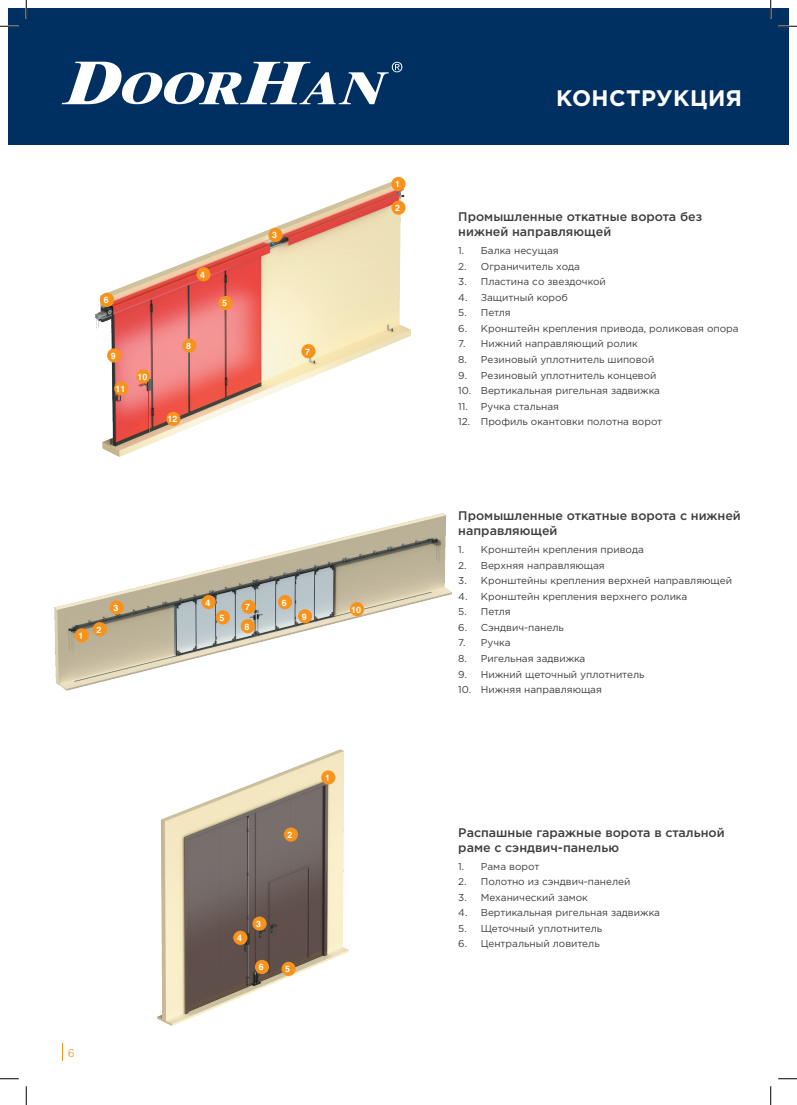
<style>
.page{position:relative;width:797px;height:1105px;background:#fff}
.page>*{position:absolute;margin:0;border:0;box-sizing:border-box;transform-origin:0 0}
.t1{font:700 22.5px "Gotham Pro";letter-spacing:.02em;color:#fff}
.t2{font:500 12.5px/15px "Gotham Pro";color:#3e3e3f}
.t3{font:300 11.25px "Helios";color:#f7931d}
.t4{font:10px "Gotham Pro";color:#3e3e3f}
.t5{font:700 8.75px "Helios";color:#fff}
</style>
<div class="page">
<div style="left:9px;top:9px;width:779px;height:136px;background:#003062"></div>
<svg style="left:62px;top:62px;width:340px;height:42px"></svg>
<img style="left:96px;top:180px;width:314px;height:277px">
<img style="left:55px;top:514px;width:396px;height:176px">
<img style="left:157px;top:749px;width:192px;height:276px">
<div style="left:391px;top:177px;width:14px;height:14px;background:#f7931d;border-radius:50%"></div>
<div style="left:75px;top:628px;width:14px;height:14px;background:#f7931d;border-radius:50%"></div>
<div style="left:321px;top:770px;width:14px;height:15px;background:#f7931d;border-radius:50%"></div>
<div style="left:100px;top:293px;width:14px;height:14px;background:#f7931d;border-radius:50%"></div>
<div style="left:278px;top:595px;width:14px;height:14px;background:#f7931d;border-radius:50%"></div>
<div style="left:255px;top:960px;width:14px;height:14px;background:#f7931d;border-radius:50%"></div>
<div style="left:391px;top:201px;width:14px;height:14px;background:#f7931d;border-radius:50%"></div>
<div style="left:93px;top:622px;width:14px;height:14px;background:#f7931d;border-radius:50%"></div>
<div style="left:284px;top:827px;width:14px;height:15px;background:#f7931d;border-radius:50%"></div>
<div style="left:268px;top:228px;width:14px;height:14px;background:#f7931d;border-radius:50%"></div>
<div style="left:110px;top:600px;width:14px;height:14px;background:#f7931d;border-radius:50%"></div>
<div style="left:252px;top:916px;width:14px;height:15px;background:#f7931d;border-radius:50%"></div>
<div style="left:196px;top:267px;width:15px;height:14px;background:#f7931d;border-radius:50%"></div>
<div style="left:201px;top:595px;width:15px;height:14px;background:#f7931d;border-radius:50%"></div>
<div style="left:233px;top:931px;width:14px;height:14px;background:#f7931d;border-radius:50%"></div>
<div style="left:301px;top:344px;width:14px;height:14px;background:#f7931d;border-radius:50%"></div>
<div style="left:241px;top:600px;width:15px;height:14px;background:#f7931d;border-radius:50%"></div>
<div style="left:107px;top:348px;width:14px;height:15px;background:#f7931d;border-radius:50%"></div>
<div style="left:298px;top:609px;width:14px;height:14px;background:#f7931d;border-radius:50%"></div>
<div style="left:114px;top:381px;width:14px;height:14px;background:#f7931d;border-radius:50%"></div>
<div style="left:136px;top:369px;width:14px;height:14px;background:#f7931d;border-radius:50%"></div>
<div style="left:350px;top:602px;width:14px;height:14px;background:#f7931d;border-radius:50%"></div>
<div style="left:166px;top:412px;width:14px;height:14px;background:#f7931d;border-radius:50%"></div>
<div style="left:182px;top:338px;width:14px;height:15px;background:#f7931d;border-radius:50%"></div>
<div style="left:241px;top:619px;width:14px;height:14px;background:#f7931d;border-radius:50%"></div>
<div style="left:218px;top:296px;width:14px;height:14px;background:#f7931d;border-radius:50%"></div>
<div style="left:216px;top:610px;width:14px;height:14px;background:#f7931d;border-radius:50%"></div>
<div style="left:281px;top:962px;width:15px;height:14px;background:#f7931d;border-radius:50%"></div>
<svg style="left:62px;top:1043px;width:1px;height:18px"></svg>
<svg style="left:0;top:25px;width:19px;height:2px"></svg>
<svg style="left:778px;top:25px;width:19px;height:2px"></svg>
<svg style="left:0;top:1078px;width:19px;height:1px"></svg>
<svg style="left:778px;top:1078px;width:19px;height:1px"></svg>
<svg style="left:25px;top:0;width:2px;height:19px"></svg>
<svg style="left:25px;top:1086px;width:2px;height:19px"></svg>
<svg style="left:770px;top:0;width:1px;height:19px"></svg>
<svg style="left:770px;top:1086px;width:1px;height:19px"></svg>
<p class="t5" style="left:104px;top:295px;width:6px">6</p>
<p class="t5" style="left:111px;top:351px;width:6px">9</p>
<p class="t5" style="left:115px;top:384px;width:11px">11</p>
<p class="t5" style="left:137px;top:372px;width:11px">10</p>
<p class="t5" style="left:200px;top:269px;width:6px">4</p>
<p class="t5" style="left:186px;top:341px;width:6px">8</p>
<p class="t5" style="left:222px;top:298px;width:6px">5</p>
<p class="t5" style="left:168px;top:414px;width:11px">12</p>
<p class="t5" style="left:272px;top:230px;width:6px">3</p>
<p class="t5" style="left:305px;top:346px;width:6px">7</p>
<p class="t5" style="left:395px;top:179px;width:6px">1</p>
<p class="t5" style="left:395px;top:203px;width:6px">2</p>
<p class="t5" style="left:78px;top:631px;width:6px">1</p>
<p class="t5" style="left:96px;top:624px;width:6px">2</p>
<p class="t5" style="left:113px;top:603px;width:6px">3</p>
<p class="t3" style="left:68px;top:1046px;width:8px">6</p>
<p class="t5" style="left:205px;top:597px;width:6px">4</p>
<p class="t5" style="left:219px;top:612px;width:6px">5</p>
<p class="t5" style="left:245px;top:602px;width:6px">7</p>
<p class="t5" style="left:244px;top:621px;width:6px">8</p>
<p class="t5" style="left:282px;top:597px;width:6px">6</p>
<p class="t5" style="left:302px;top:611px;width:6px">9</p>
<p class="t5" style="left:351px;top:604px;width:11px">10</p>
<p class="t5" style="left:287px;top:830px;width:6px">2</p>
<p class="t5" style="left:237px;top:933px;width:6px">4</p>
<p class="t5" style="left:256px;top:919px;width:6px">3</p>
<p class="t5" style="left:259px;top:962px;width:6px">6</p>
<p class="t5" style="left:285px;top:964px;width:6px">5</p>
<p class="t5" style="left:325px;top:773px;width:6px">1</p>
<p class="t1" style="left:556px;top:85px;width:187px">КОНСТРУКЦИЯ</p>
<p class="t2" style="left:458px;top:209px;width:245px">Промышленные откатные ворота без нижней направляющей</p>
<p class="t4" style="left:458px;top:245px;width:102px">1. Балка несущая</p>
<p class="t4" style="left:458px;top:261px;width:123px">2. Ограничитель хода</p>
<p class="t4" style="left:458px;top:276px;width:149px">3. Пластина со звездочкой</p>
<p class="t4" style="left:458px;top:292px;width:111px">4. Защитный короб</p>
<p class="t4" style="left:458px;top:307px;width:54px">5. Петля</p>
<p class="t4" style="left:458px;top:323px;width:282px">6. Кронштейн крепления привода, роликовая опора</p>
<p class="t4" style="left:458px;top:338px;width:181px">7. Нижний направляющий ролик</p>
<p class="t4" style="left:458px;top:354px;width:197px">8. Резиновый уплотнитель шиповой</p>
<p class="t4" style="left:458px;top:369px;width:200px">9. Резиновый уплотнитель концевой</p>
<p class="t4" style="left:458px;top:385px;width:203px">10. Вертикальная ригельная задвижка</p>
<p class="t4" style="left:458px;top:401px;width:102px">11. Ручка стальная</p>
<p class="t4" style="left:458px;top:416px;width:205px">12. Профиль окантовки полотна ворот</p>
<p class="t2" style="left:458px;top:508px;width:284px">Промышленные откатные ворота с нижней направляющей</p>
<p class="t4" style="left:458px;top:544px;width:187px">1. Кронштейн крепления привода</p>
<p class="t4" style="left:458px;top:560px;width:148px">2. Верхняя направляющая</p>
<p class="t4" style="left:458px;top:575px;width:275px">3. Кронштейны крепления верхней направляющей</p>
<p class="t4" style="left:458px;top:591px;width:230px">4. Кронштейн крепления верхнего ролика</p>
<p class="t4" style="left:458px;top:606px;width:54px">5. Петля</p>
<p class="t4" style="left:458px;top:622px;width:107px">6. Сэндвич-панель</p>
<p class="t4" style="left:458px;top:637px;width:54px">7. Ручка</p>
<p class="t4" style="left:458px;top:653px;width:129px">8. Ригельная задвижка</p>
<p class="t4" style="left:458px;top:668px;width:188px">9. Нижний щеточный уплотнитель</p>
<p class="t4" style="left:458px;top:684px;width:145px">10. Нижняя направляющая</p>
<p class="t2" style="left:458px;top:824px;width:268px">Распашные гаражные ворота в стальной раме с сэндвич-панелью</p>
<p class="t4" style="left:458px;top:860px;width:83px">1. Рама ворот</p>
<p class="t4" style="left:458px;top:876px;width:174px">2. Полотно из сэндвич-панелей</p>
<p class="t4" style="left:458px;top:891px;width:131px">3. Механический замок</p>
<p class="t4" style="left:458px;top:907px;width:203px">4. Вертикальная ригельная задвижка</p>
<p class="t4" style="left:458px;top:923px;width:145px">5. Щеточный уплотнитель</p>
<p class="t4" style="left:458px;top:938px;width:143px">6. Центральный ловитель</p>
</div>
